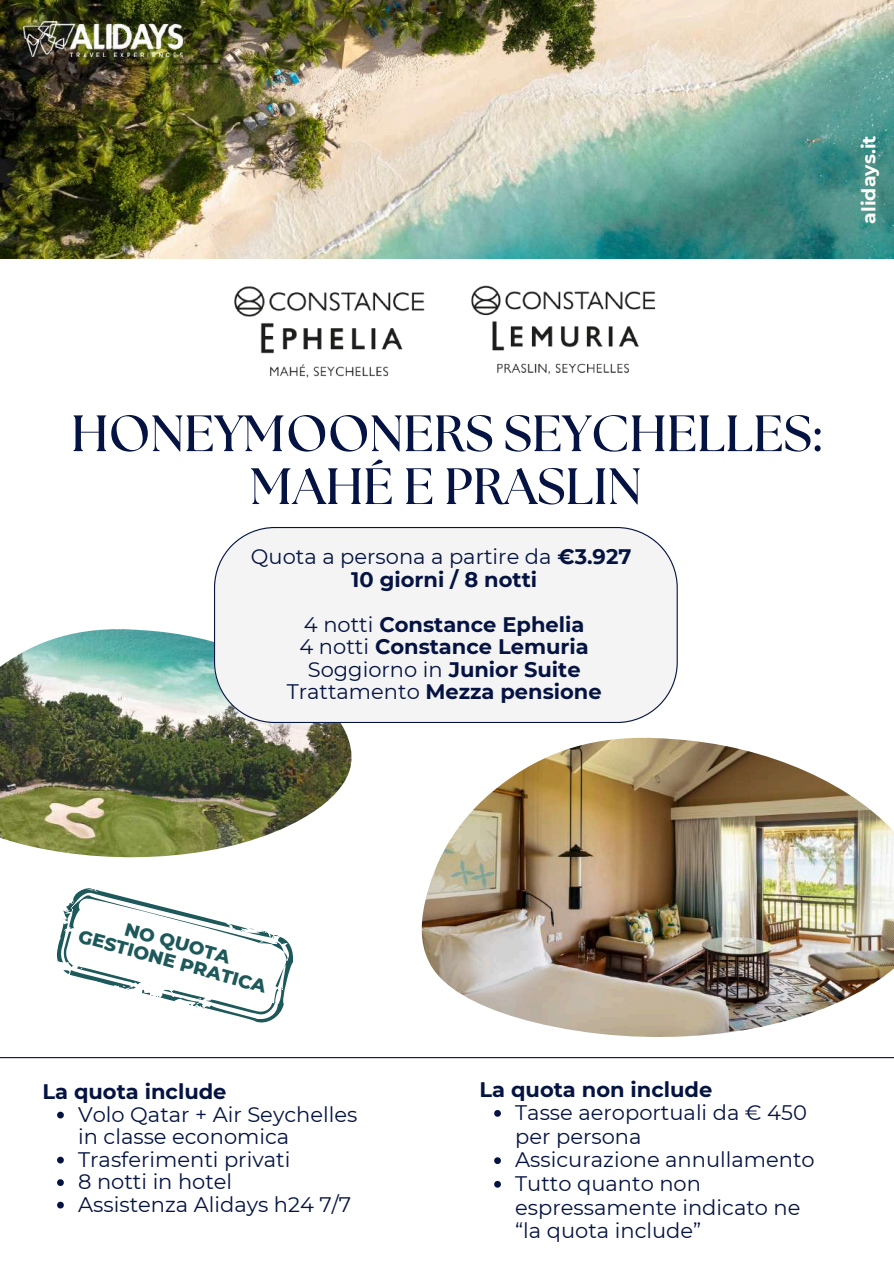
<style>
.page{position:relative;width:894px;height:1264px;background:#fff}
.page>*{position:absolute;margin:0;border:0;box-sizing:border-box;transform-origin:0 0}
.t1{font:700 51px/52.8px "The Seasons";color:#041342;text-align:center}
.t2{font:21px/22.5px "Montserrat";color:#041342}
.t3{font:700 21px/22.5px "Montserrat";color:#041342;text-align:center}
.t4{font:700 18.9px "Montserrat";color:#fefff9}
.t5{font:800 18.6px/18.9px "Montserrat";color:#1d585a;text-align:center}
.s1{font-weight:700}
.s2{font-weight:400}
</style>
<div class="page">
<img style="left:0;top:0;width:893px;height:258px">
<img style="left:23px;top:22px;width:159px;height:34px">
<img style="left:0;top:629px;width:351px;height:228px">
<img style="left:421px;top:737px;width:472px;height:300px">
<div style="left:214px;top:527px;width:463px;height:195px;background:#f4f4f4"></div>
<hr style="left:0;top:1057px;width:893px;height:1px;background:#041342">
<svg style="left:57px;top:888px;width:236px;height:135px"></svg>
<img style="left:546px;top:291px;width:110px;height:84px">
<img style="left:234px;top:285px;width:312px;height:93px">
<svg style="left:57px;top:1111px;width:7px;height:7px"></svg>
<svg style="left:57px;top:1156px;width:7px;height:7px"></svg>
<svg style="left:57px;top:1179px;width:7px;height:6px"></svg>
<svg style="left:57px;top:1201px;width:7px;height:7px"></svg>
<svg style="left:494px;top:1110px;width:7px;height:6px"></svg>
<svg style="left:494px;top:1157px;width:7px;height:6px"></svg>
<svg style="left:494px;top:1180px;width:7px;height:7px"></svg>
<p class="t4" style="left:856px;top:223px;width:90px;rotate:-90deg">alidays.it</p>
<h1 class="t1" style="left:71px;top:409px;width:750px">HONEYMOONERS SEYCHELLES:<br>MAHÉ E PRASLIN</h1>
<p class="t2" style="left:251px;top:545px;width:382px;text-align:center">Quota a persona a partire da <span class="s1">€3.927<br>10 giorni / 8 notti</span></p>
<p class="t3" style="left:286px;top:613px;width:316px"><span class="s2">4 notti</span> Constance Ephelia<br><span class="s2">4 notti</span> Constance Lemuria<br><span class="s2">Soggiorno in</span> Junior Suite<br><span class="s2">Trattamento</span> Mezza pensione</p>
<p class="t5" style="left:86px;top:908px;width:195px;rotate:15deg">NO QUOTA<br>GESTIONE PRATICA</p>
<p class="t3" style="left:42px;top:1080px;width:185px">La quota include</p>
<p class="t2" style="left:78px;top:1103px;width:280px">Volo Qatar + Air Seychelles in classe economica<br>Trasferimenti privati<br>8 notti in hotel<br>Assistenza Alidays h24 7/7</p>
<p class="t3" style="left:479px;top:1077px;width:234px">La quota non include</p>
<p class="t2" style="left:515px;top:1100px;width:301px;line-height:23.7px">Tasse aeroportuali da € 450 per persona<br>Assicurazione annullamento<br>Tutto quanto non espressamente indicato ne “la quota include”</p>
</div>
